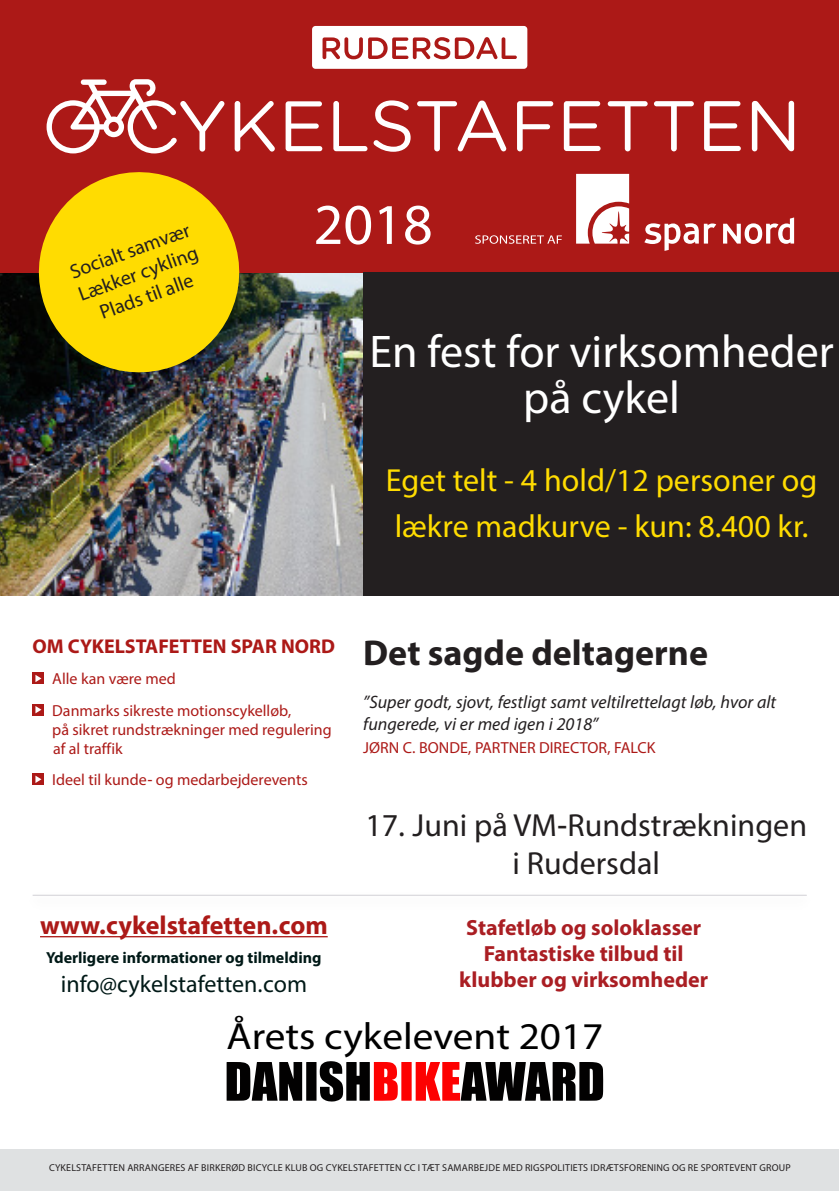
<style>
.page{position:relative;width:840px;height:1191px;background:#fff}
.page>*{position:absolute;margin:0;border:0;box-sizing:border-box;transform-origin:0 0}
.t1{font:58px "Myriad Pro";color:#fff}
.t2{font:46px/46px "Myriad Pro";color:#fff;text-align:center}
.t3{font:37.8px "Myriad Pro";color:#000;scale:1.09 1}
.t4{font:700 36px "Myriad Hebrew";color:#231f20}
.t5{font:32px/46px "Myriad Pro";color:#ffdc01}
.t6{font:32px/38px "Myriad Hebrew";color:#231f20;text-align:center}
.t7{font:700 26px "Myriad Hebrew";color:#ac1917}
.t8{font:24px "Myriad Hebrew";color:#001917}
.t9{font:700 22px/26px "Myriad Hebrew";color:#aa1e23;text-align:center}
.t10{font:20.2px/24.2px "Myriad Hebrew";color:#231f20;text-align:center}
.t11{font:700 20px "Myriad Hebrew";color:#ac1917}
.t12{font:italic 18px/21.6px "Myriad Hebrew";color:#231f20}
.t13{font:16px/31.2px "Myriad Hebrew";color:#ac1917}
.t14{font:700 16px "Myriad Hebrew";color:#001917}
.t15{font:10px "Myriad Pro";letter-spacing:.02em;color:#231f20}
</style>
<div class="page">
<img style="left:0;top:272px;width:363px;height:323px">
<div style="left:0;top:1px;width:838px;height:271px;background:#ac1917"></div>
<div style="left:0;top:1149px;width:838px;height:42px;background:#dfe1e2"></div>
<div style="left:363px;top:272px;width:475px;height:323px;background:#231f20"></div>
<svg style="left:234px;top:101px;width:41px;height:51px"></svg>
<svg style="left:285px;top:101px;width:37px;height:50px"></svg>
<svg style="left:333px;top:101px;width:34px;height:50px"></svg>
<svg style="left:373px;top:100px;width:37px;height:52px"></svg>
<svg style="left:417px;top:101px;width:89px;height:50px"></svg>
<svg style="left:517px;top:101px;width:36px;height:50px"></svg>
<svg style="left:563px;top:101px;width:37px;height:50px"></svg>
<svg style="left:607px;top:101px;width:40px;height:50px"></svg>
<svg style="left:654px;top:101px;width:39px;height:50px"></svg>
<svg style="left:704px;top:101px;width:36px;height:50px"></svg>
<svg style="left:751px;top:101px;width:42px;height:50px"></svg>
<svg style="left:47px;top:79px;width:177px;height:74px"></svg>
<svg style="left:644px;top:217px;width:149px;height:34px"></svg>
<svg style="left:576px;top:174px;width:52px;height:70px;background:#f2dbdb"></svg>
<svg style="left:475px;top:235px;width:86px;height:9px"></svg>
<svg style="left:26px;top:172px;width:226px;height:213px;background:#c59a0b"></svg>
<div style="left:33px;top:672px;width:11px;height:12px;background:#ac1917"></div>
<svg style="left:35px;top:675px;width:6px;height:7px"></svg>
<div style="left:33px;top:704px;width:11px;height:11px;background:#ac1917"></div>
<svg style="left:35px;top:706px;width:6px;height:7px"></svg>
<div style="left:33px;top:773px;width:11px;height:12px;background:#ac1917"></div>
<svg style="left:35px;top:775px;width:6px;height:8px"></svg>
<svg style="left:226px;top:1061px;width:377px;height:40px"></svg>
<hr style="left:40px;top:936px;width:287px;height:1px;background:#ac1917">
<hr style="left:33px;top:894px;width:773px;height:1px;background:#d3d2d7">
<div style="left:312px;top:26px;width:215px;height:43px;background:#fff;border-radius:3px"></div>
<svg style="left:322px;top:37px;width:194px;height:22px"></svg>
<p class="t10" style="left:67px;top:262px;width:128px;rotate:-20deg">Socialt samvær<br>Lækker cykling<br>Plads til alle</p>
<h1 class="t1" style="left:313px;top:189px;width:121px">2018</h1>
<h2 class="t2" style="left:369px;top:327px;width:465px">En fest for virksomheder på cykel</h2>
<h3 class="t5" style="left:385px;top:456px;width:432px">Eget telt - 4 hold/12 personer og lækre madkurve - kun: 8.400 kr.</h3>
<p class="t11" style="left:33px;top:635px;width:304px">OM CYKELSTAFETTEN SPAR NORD</p>
<p class="t13" style="left:52px;top:664px;width:241px">Alle kan være med<br>Danmarks sikreste motionscykelløb,</p>
<p class="t13" style="left:52px;top:720px;width:281px;line-height:19.2px">på sikret rundstrækninger med regulering af al traffik</p>
<p class="t13" style="left:52px;top:765px;width:257px">Ideel til kunde- og medarbejderevents</p>
<h3 class="t4" style="left:363px;top:633px;width:346px">Det sagde deltagerne</h3>
<p class="t12" style="left:363px;top:692px;width:414px">”Super godt, sjovt, festligt samt veltilrettelagt løb, hvor alt fungerede, vi er med igen i 2018”</p>
<p class="t13" style="left:363px;top:733px;width:293px">JØRN C. BONDE, PARTNER DIRECTOR, FALCK</p>
<h3 class="t6" style="left:365px;top:807px;width:443px">17. Juni på VM-Rundstrækningen i Rudersdal</h3>
<h3 class="t7" style="left:40px;top:910px;width:289px">www.cykelstafetten.com</h3>
<h3 class="t9" style="left:459px;top:915px;width:250px">Stafetløb og soloklasser<br>Fantastiske tilbud til klubber og virksomheder</h3>
<p class="t14" style="left:46px;top:948px;width:277px">Yderligere informationer og tilmelding</p>
<h3 class="t8" style="left:61px;top:970px;width:248px">info@cykelstafetten.com</h3>
<h3 class="t3" style="left:226px;top:1013px;width:347px">Årets cykelevent 2017</h3>
<p class="t15" style="left:49px;top:1161px;width:743px">CYKELSTAFETTEN ARRANGERES AF BIRKERØD BICYCLE KLUB OG CYKELSTAFETTEN CC I TÆT SAMARBEJDE MED RIGSPOLITIETS IDRÆTSFORENING OG RE SPORTEVENT GROUP</p>
</div>
